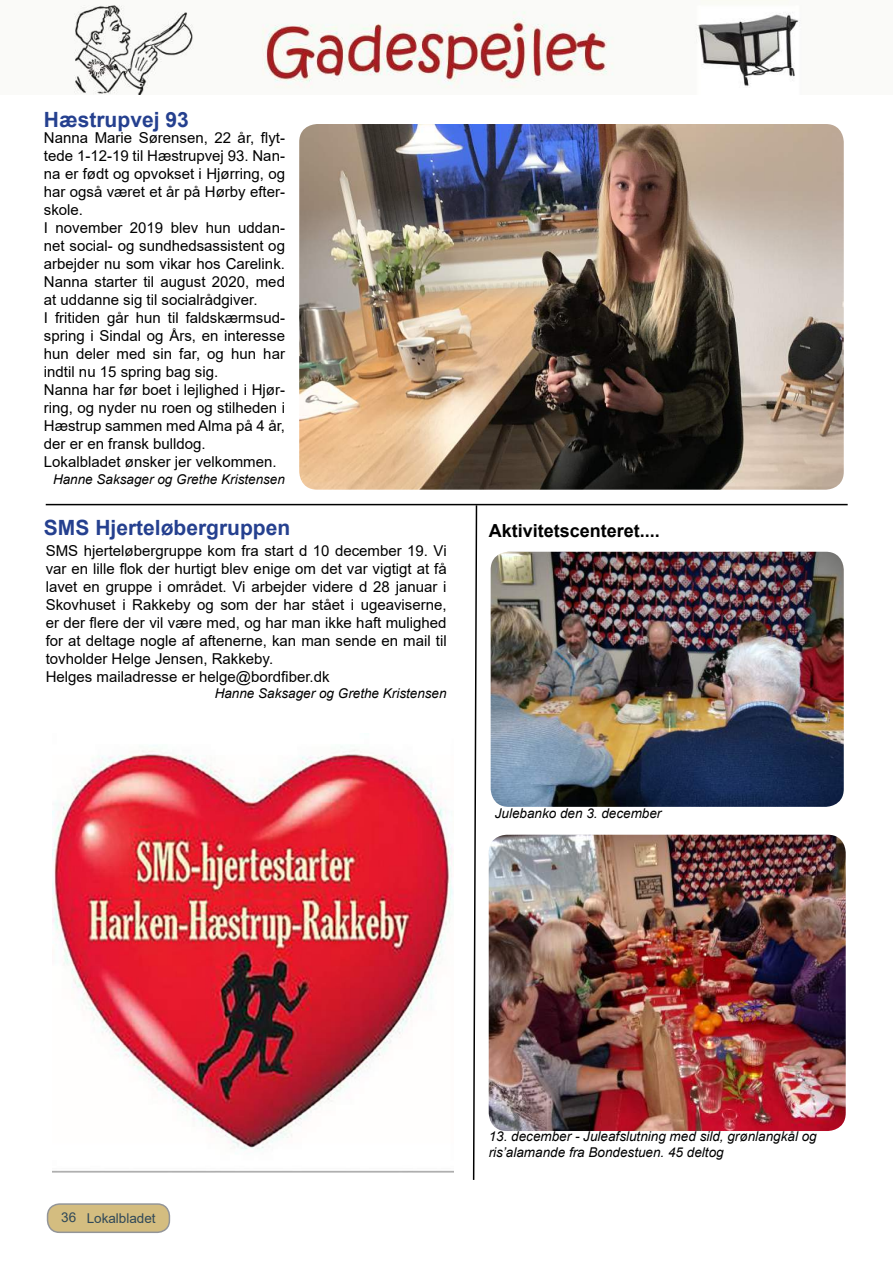
<style>
.page{position:relative;width:893px;height:1263px;background:#fff}
.page>*{position:absolute;margin:0;border:0;box-sizing:border-box;transform-origin:0 0}
.t1{font:700 21px "Arial";color:#25408f}
.t2{font:700 18px "Arial";color:#000}
.t3{font:15px/18px "Arial";color:#000}
.t4{font:italic 13.5px/16.2px "Arial";color:#000}
.t5{font:13.5px "Arial";color:#2f4858}
</style>
<div class="page">
<div style="left:48px;top:1204px;width:121px;height:28px;background:#d4bd80;border-radius:12px"></div>
<div style="left:47px;top:1203px;width:123px;height:30px;border:1px solid #939598;border-radius:12px"></div>
<img style="left:74px;top:0;width:726px;height:95px">
<img style="left:299px;top:124px;width:544px;height:366px;border-radius:18px">
<hr style="left:46px;top:504px;width:801px;height:1px;background:#000">
<img style="left:53px;top:745px;width:400px;height:428px">
<svg style="left:472px;top:505px;width:6px;height:675px"></svg>
<img style="left:490px;top:552px;width:353px;height:255px;border-radius:18px">
<img style="left:488px;top:835px;width:357px;height:296px;border-radius:18px">
<h1 class="t1" style="left:44px;top:111px;width:146px">Hæstrupvej 93</h1>
<p class="t3" style="left:44px;top:130px;width:242px">Nanna Marie Sørensen, 22 år, flyt&shy;tede 1-12-19 til Hæstrupvej 93. Nan&shy;na er født og opvokset i Hjørring, og har også været et år på Hørby efter&shy;skole.<br>I november 2019 blev hun uddan&shy;net social- og sundhedsassistent og arbejder nu som vikar hos Carelink.<br>Nanna starter til august 2020, med at uddanne sig til socialrådgiver.<br>I fritiden går hun til faldskærmsud&shy;spring i Sindal og Års, en interesse hun deler med sin far, og hun har indtil nu 15 spring bag sig.<br>Nanna har før boet i lejlighed i Hjør&shy;ring, og nyder nu roen og stilheden i<br>Hæstrup sammen med Alma på 4 år, der er en fransk bulldog.<br>Lokalbladet ønsker jer velkommen.</p>
<p class="t4" style="left:53px;top:472px;width:233px">Hanne Saksager og Grethe Kristensen</p>
<h1 class="t1" style="left:44px;top:519px;width:248px">SMS Hjerteløbergruppen</h1>
<p class="t3" style="left:46px;top:543px;width:402px">SMS hjerteløbergruppe kom fra start d 10 december 19. Vi var en lille flok der hurtigt blev enige om det var vigtigt at få lavet en gruppe i området. Vi arbejder videre d 28 januar i Skovhuset i Rakkeby og som der har stået i ugeaviserne, er der flere der vil være med, og har man ikke haft mulighed for at deltage nogle af aftenerne, kan man sende en mail til tovholder Helge Jensen, Rakkeby.<br>Helges mailadresse er helge@bordfiber.dk</p>
<p class="t4" style="left:215px;top:686px;width:233px">Hanne Saksager og Grethe Kristensen</p>
<p class="t2" style="left:488px;top:524px;width:173px">Aktivitetscenteret....</p>
<p class="t4" style="left:495px;top:807px;width:168px">Julebanko den 3. december</p>
<p class="t5" style="left:61px;top:1213px;width:96px">36 Lokalbladet</p>
<p class="t4" style="left:488px;top:1129px;width:329px">13. december - Juleafslutning med sild, grønlangkål og ris’alamande fra Bondestuen. 45 deltog</p>
</div>
